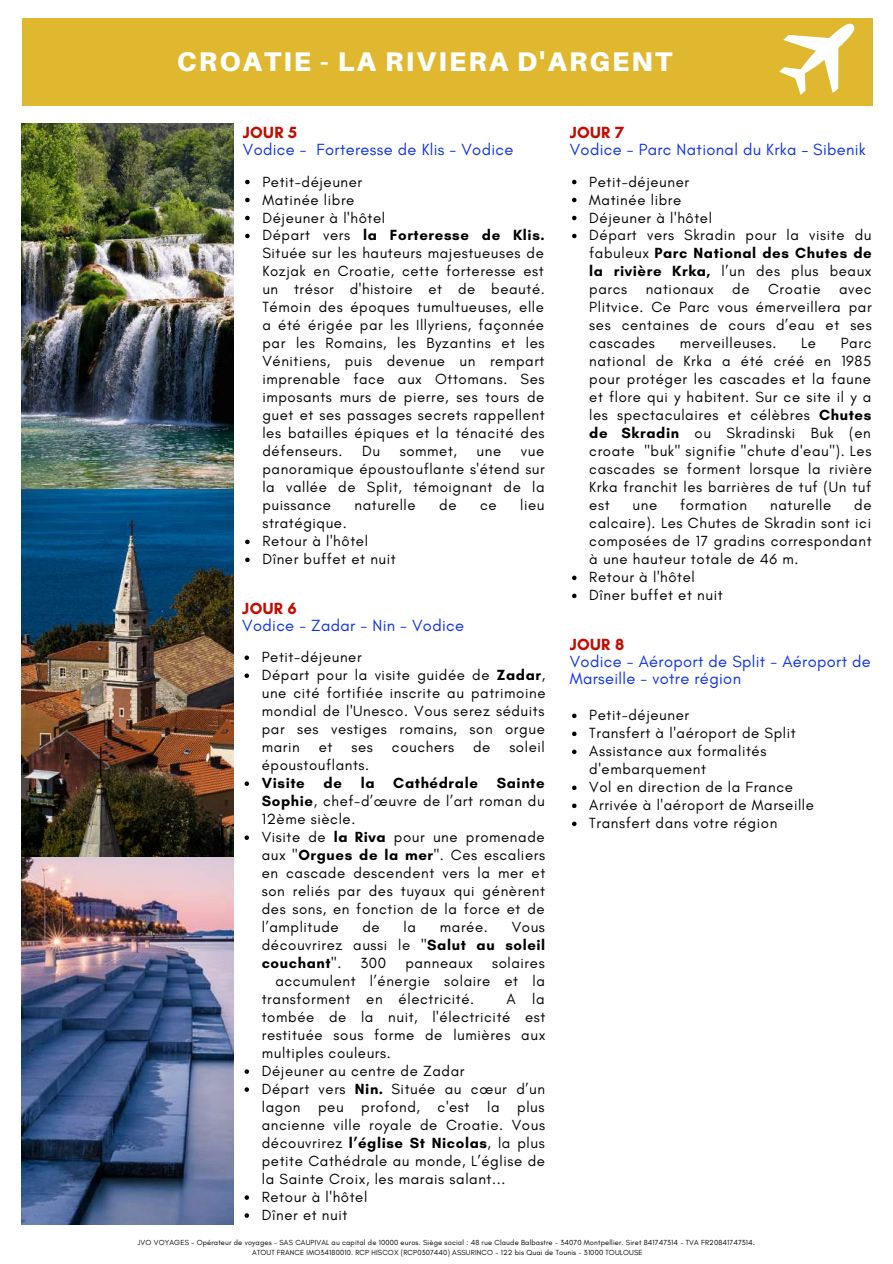
<style>
.page{position:relative;width:893px;height:1264px;background:#fff}
.page>*{position:absolute;margin:0;border:0;box-sizing:border-box;transform-origin:0 0}
.t1{font:900 27px "Aileron";letter-spacing:.08em;color:#fff}
.t2{font:16.5px/16.8px "Glacial Indifference";letter-spacing:.02em;color:#1032e4}
.t3{font:700 16.5px "Glacial Indifference";letter-spacing:.02em;color:#c10c00}
.t4{font:15px/18px "Glacial Indifference";letter-spacing:.04em;color:#000}
.t5{font:7.5px/10.1px "Glacial Indifference";letter-spacing:.02em;color:#000;text-align:center}
.s1{font-weight:700}
</style>
<div class="page">
<div style="left:22px;top:18px;width:850px;height:87px;background:#dfb82f"></div>
<svg style="left:779px;top:23px;width:76px;height:72px"></svg>
<svg style="left:572px;top:180px;width:4px;height:4px"></svg>
<svg style="left:572px;top:198px;width:4px;height:4px"></svg>
<svg style="left:572px;top:216px;width:4px;height:4px"></svg>
<svg style="left:572px;top:234px;width:4px;height:4px"></svg>
<svg style="left:572px;top:575px;width:4px;height:5px"></svg>
<svg style="left:572px;top:593px;width:4px;height:5px"></svg>
<svg style="left:245px;top:180px;width:4px;height:4px"></svg>
<svg style="left:245px;top:198px;width:4px;height:4px"></svg>
<svg style="left:245px;top:216px;width:4px;height:4px"></svg>
<svg style="left:245px;top:234px;width:4px;height:4px"></svg>
<svg style="left:245px;top:539px;width:4px;height:5px"></svg>
<svg style="left:245px;top:557px;width:4px;height:5px"></svg>
<svg style="left:244px;top:655px;width:5px;height:5px"></svg>
<svg style="left:244px;top:673px;width:5px;height:5px"></svg>
<svg style="left:244px;top:781px;width:5px;height:5px"></svg>
<svg style="left:244px;top:835px;width:5px;height:5px"></svg>
<svg style="left:244px;top:1069px;width:5px;height:4px"></svg>
<svg style="left:244px;top:1087px;width:5px;height:4px"></svg>
<svg style="left:244px;top:1195px;width:5px;height:4px"></svg>
<svg style="left:244px;top:1213px;width:5px;height:4px"></svg>
<svg style="left:572px;top:713px;width:4px;height:5px"></svg>
<svg style="left:572px;top:731px;width:4px;height:5px"></svg>
<svg style="left:572px;top:749px;width:4px;height:5px"></svg>
<svg style="left:572px;top:785px;width:4px;height:5px"></svg>
<svg style="left:572px;top:803px;width:4px;height:5px"></svg>
<svg style="left:572px;top:821px;width:4px;height:5px"></svg>
<img style="left:22px;top:123px;width:211px;height:1101px">
<h1 class="t1" style="left:177px;top:45px;width:497px">CROATIE - LA RIVIERA D'ARGENT</h1>
<p class="t3" style="left:243px;top:122px;width:56px">JOUR 5</p>
<p class="t2" style="left:243px;top:141px;width:272px">Vodice - Forteresse de Klis - Vodice</p>
<p class="t4" style="left:262px;top:172px;width:284px">Petit-déjeuner<br>Matinée libre<br>Déjeuner à l'hôtel<br>Départ vers <span class="s1">la Forteresse de Klis.<br></span>Située sur les hauteurs majestueuses de<br>Kozjak en Croatie, cette forteresse est un trésor d'histoire et de beauté.<br>Témoin des époques tumultueuses, elle a été érigée par les Illyriens, façonnée par les Romains, les Byzantins et les<br>Vénitiens, puis devenue un rempart imprenable face aux Ottomans. Ses imposants murs de pierre, ses tours de guet et ses passages secrets rappellent les batailles épiques et la ténacité des défenseurs.</p>
<p class="t4" style="left:362px;top:442px;width:19px">Du</p>
<p class="t4" style="left:399px;top:442px;width:59px">sommet,</p>
<p class="t4" style="left:476px;top:442px;width:26px">une</p>
<p class="t4" style="left:262px;top:442px;width:284px;text-align:justify;text-indent:258px">vue panoramique époustouflante s'étend sur la vallée de Split, témoignant de la puissance</p>
<p class="t4" style="left:354px;top:496px;width:63px">naturelle</p>
<p class="t4" style="left:439px;top:496px;width:19px">de</p>
<p class="t4" style="left:480px;top:496px;width:18px">ce</p>
<p class="t4" style="left:520px;top:496px;width:26px">lieu</p>
<p class="t4" style="left:262px;top:514px;width:135px">stratégique.<br>Retour à l'hôtel<br>Dîner buffet et nuit</p>
<p class="t3" style="left:242px;top:598px;width:56px">JOUR 6</p>
<p class="t2" style="left:242px;top:616px;width:223px">Vodice - Zadar - Nin - Vodice</p>
<p class="t4" style="left:262px;top:648px;width:285px">Petit-déjeuner<br>Départ pour la visite guidée de <span class="s1">Zadar</span>, une cité fortifiée inscrite au patrimoine mondial de l'Unesco. Vous serez séduits par ses vestiges romains, son orgue marin</p>
<p class="t4" style="left:319px;top:738px;width:15px">et</p>
<p class="t4" style="left:351px;top:738px;width:23px">ses</p>
<p class="t4" style="left:392px;top:738px;width:64px">couchers</p>
<p class="t4" style="left:473px;top:738px;width:19px">de</p>
<p class="t4" style="left:509px;top:738px;width:37px">soleil</p>
<p class="t4" style="left:262px;top:756px;width:109px">époustouflants.</p>
<p class="t4" style="left:262px;top:774px;width:285px"><span class="s1">Visite de la Cathédrale Sainte<br>Sophie</span>, chef-d’œuvre de l’art roman du<br>12ème siècle.<br>Visite de <span class="s1">la Riva</span> pour une promenade aux "<span class="s1">Orgues de la mer</span>". Ces escaliers en cascade descendent vers la mer et son reliés par des tuyaux qui génèrent des sons, en fonction de la force et de l’amplitude</p>
<p class="t4" style="left:362px;top:917px;width:19px">de</p>
<p class="t4" style="left:403px;top:917px;width:14px">la</p>
<p class="t4" style="left:440px;top:917px;width:50px">marée.</p>
<p class="t4" style="left:262px;top:917px;width:285px;text-align:justify;text-indent:250px">Vous découvrirez aussi le "<span class="s1">Salut au soleil couchant</span>".</p>
<p class="t4" style="left:360px;top:953px;width:27px">300</p>
<p class="t4" style="left:405px;top:953px;width:69px">panneaux</p>
<p class="t4" style="left:492px;top:953px;width:54px">solaires</p>
<p class="t4" style="left:275px;top:971px;width:271px">accumulent l’énergie solaire et la</p>
<p class="t4" style="left:262px;top:989px;width:214px">transforment en électricité.</p>
<p class="t4" style="left:262px;top:989px;width:285px;text-indent:245px">A la tombée de la nuit, l'électricité est restituée sous forme de lumières aux multiples couleurs.<br>Déjeuner au centre de Zadar<br>Départ vers <span class="s1">Nin.</span> Située au cœur d’un lagon peu profond, c'est la plus ancienne ville royale de Croatie. Vous découvrirez <span class="s1">l’église St Nicolas</span>, la plus petite Cathédrale au monde, L’église de la Sainte Croix, les marais salant...<br>Retour à l'hôtel<br>Dîner et nuit</p>
<p class="t3" style="left:569px;top:122px;width:56px">JOUR 7</p>
<p class="t2" style="left:569px;top:141px;width:297px">Vodice - Parc National du Krka – Sibenik</p>
<p class="t4" style="left:589px;top:172px;width:284px">Petit-déjeuner<br>Matinée libre<br>Déjeuner à l'hôtel<br>Départ vers Skradin pour la visite du fabuleux <span class="s1">Parc National des Chutes de la rivière Krka,</span> l’un des plus beaux parcs nationaux de Croatie avec<br>Plitvice. Ce Parc vous émerveillera par ses centaines de cours d’eau et ses cascades</p>
<p class="t4" style="left:679px;top:334px;width:98px">merveilleuses.</p>
<p class="t4" style="left:801px;top:334px;width:16px">Le</p>
<p class="t4" style="left:589px;top:334px;width:284px;text-align:justify;text-indent:251px">Parc national de Krka a été créé en 1985 pour protéger les cascades et la faune et flore qui y habitent. Sur ce site il y a les spectaculaires et célèbres <span class="s1">Chutes de Skradin</span> ou Skradinski Buk (en croate "buk" signifie "chute d'eau"). Les cascades se forment lorsque la rivière Krka franchit les barrières de tuf (Un tuf est</p>
<p class="t4" style="left:589px;top:496px;width:284px;text-indent:265px">de calcaire). Les Chutes de Skradin sont ici composées de 17 gradins correspondant à une hauteur totale de 46 m.<br>Retour à l'hôtel<br>Dîner buffet et nuit</p>
<p class="t4" style="left:632px;top:496px;width:26px">une</p>
<p class="t4" style="left:680px;top:496px;width:69px">formation</p>
<p class="t4" style="left:770px;top:496px;width:63px">naturelle</p>
<p class="t3" style="left:569px;top:634px;width:56px">JOUR 8</p>
<p class="t2" style="left:569px;top:653px;width:303px">Vodice - Aéroport de Split - Aéroport de<br>Marseille - votre région</p>
<p class="t4" style="left:589px;top:706px;width:226px">Petit-déjeuner<br>Transfert à l'aéroport de Split<br>Assistance aux formalités d'embarquement<br>Vol en direction de la France<br>Arrivée à l'aéroport de Marseille<br>Transfert dans votre région</p>
<p class="t5" style="left:138px;top:1237px;width:618px">JVO VOYAGES - Opérateur de voyages - SAS CAUPIVAL au capital de 10000 euros. Siège social : 48 rue Claude Balbastre - 34070 Montpellier. Siret 841747314 - TVA FR20841747314.<br>ATOUT FRANCE IMO34180010. RCP HISCOX (RCP0307440) ASSURINCO - 122 bis Quai de Tounis - 31000 TOULOUSE</p>
</div>
